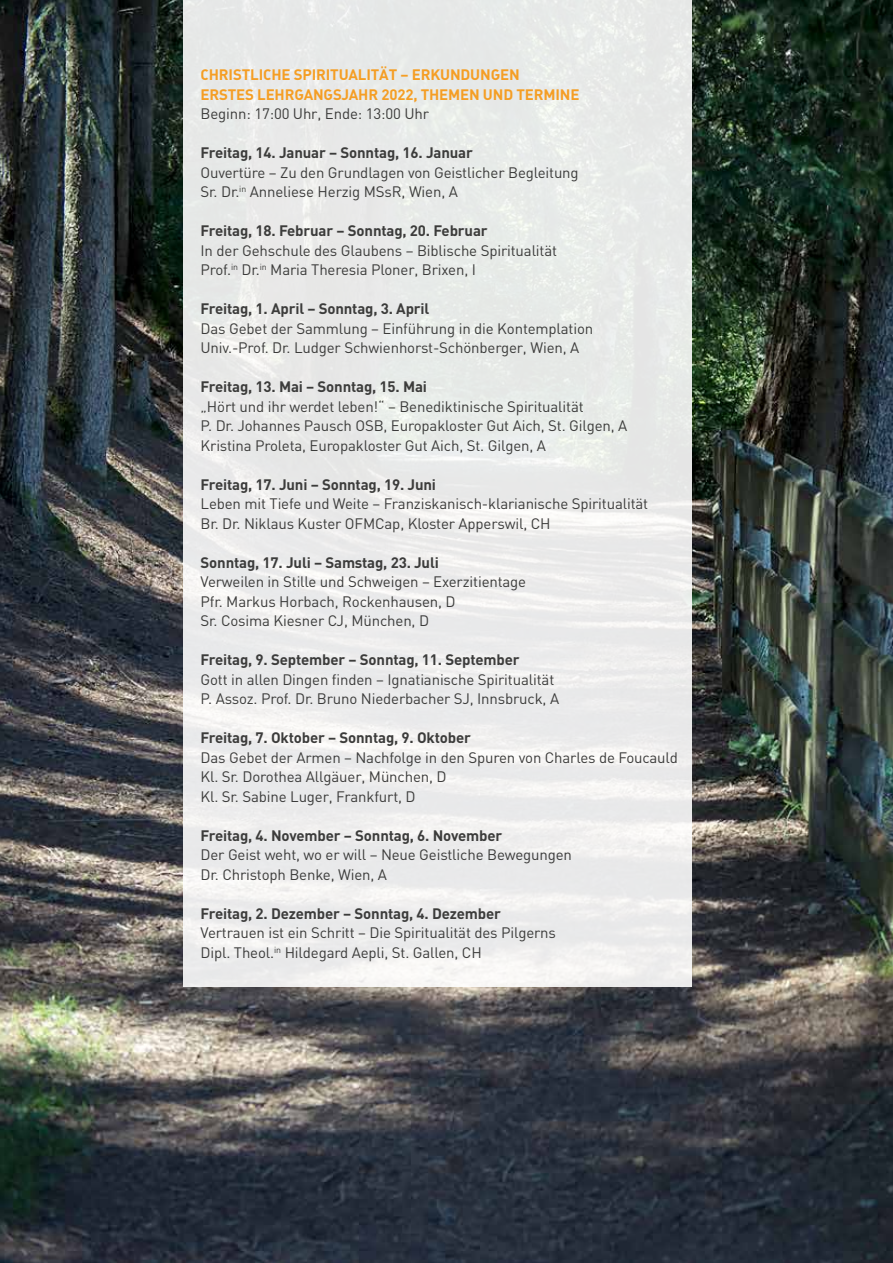
<style>
.page{position:relative;width:893px;height:1263px;background:#fff}
.page>*{position:absolute;margin:0;border:0;box-sizing:border-box;transform-origin:0 0}
.t1{font:15px/19.5px "DIN";letter-spacing:-.01em;color:#3c3c3b}
.t2{font:700 15px "DIN";letter-spacing:-.01em;color:#3c3c3b}
.t3{font:700 15px/19.5px "DIN";letter-spacing:-.01em;color:#f59e24}
</style>
<div class="page">
<img style="left:0;top:0;width:893px;height:1263px">
<div style="left:184px;top:0;width:508px;height:986px;background:linear-gradient(to bottom,#e7e9e7,#efeeef)"></div>
<p class="t3" style="left:201px;top:64px;width:380px">CHRISTLICHE SPIRITUALITÄT – ERKUNDUNGEN<br>ERSTES LEHRGANGSJAHR 2022, THEMEN UND TERMINE</p>
<p class="t1" style="left:201px;top:104px;width:230px">Beginn: 17:00 Uhr, Ende: 13:00 Uhr</p>
<p class="t2" style="left:201px;top:143px;width:274px">Freitag, 14. Januar – Sonntag, 16. Januar</p>
<p class="t1" style="left:201px;top:162px;width:380px">Ouvertüre – Zu den Grundlagen von Geistlicher Begleitung<br>Sr. Dr.<sup>in</sup> Anneliese Herzig MSsR, Wien, A</p>
<p class="t2" style="left:201px;top:221px;width:289px">Freitag, 18. Februar – Sonntag, 20. Februar</p>
<p class="t1" style="left:201px;top:240px;width:358px">In der Gehschule des Glaubens – Biblische Spiritualität<br>Prof.<sup>in</sup> Dr.<sup>in</sup> Maria Theresia Ploner, Brixen, I</p>
<p class="t2" style="left:201px;top:299px;width:230px">Freitag, 1. April – Sonntag, 3. April</p>
<p class="t1" style="left:201px;top:318px;width:394px">Das Gebet der Sammlung – Einführung in die Kontemplation<br>Univ.-Prof. Dr. Ludger Schwienhorst-Schönberger, Wien, A</p>
<p class="t2" style="left:201px;top:377px;width:228px">Freitag, 13. Mai – Sonntag, 15. Mai</p>
<p class="t1" style="left:201px;top:396px;width:428px">„Hört und ihr werdet leben!“ – Benediktinische Spiritualität<br>P. Dr. Johannes Pausch OSB, Europakloster Gut Aich, St. Gilgen, A<br>Kristina Proleta, Europakloster Gut Aich, St. Gilgen, A</p>
<p class="t2" style="left:201px;top:474px;width:237px">Freitag, 17. Juni – Sonntag, 19. Juni</p>
<p class="t1" style="left:201px;top:494px;width:449px">Leben mit Tiefe und Weite – Franziskanisch-klarianische Spiritualität<br>Br. Dr. Niklaus Kuster OFMCap, Kloster Apperswil, CH</p>
<p class="t2" style="left:201px;top:552px;width:240px">Sonntag, 17. Juli – Samstag, 23. Juli</p>
<p class="t1" style="left:201px;top:572px;width:327px">Verweilen in Stille und Schweigen – Exerzitientage<br>Pfr. Markus Horbach, Rockenhausen, D<br>Sr. Cosima Kiesner CJ, München, D</p>
<p class="t2" style="left:201px;top:650px;width:321px">Freitag, 9. September – Sonntag, 11. September</p>
<p class="t1" style="left:201px;top:669px;width:360px">Gott in allen Dingen finden – Ignatianische Spiritualität<br>P. Assoz. Prof. Dr. Bruno Niederbacher SJ, Innsbruck, A</p>
<p class="t2" style="left:201px;top:728px;width:272px">Freitag, 7. Oktober – Sonntag, 9. Oktober</p>
<p class="t1" style="left:201px;top:747px;width:479px">Das Gebet der Armen – Nachfolge in den Spuren von Charles de Foucauld<br>Kl. Sr. Dorothea Allgäuer, München, D<br>Kl. Sr. Sabine Luger, Frankfurt, D</p>
<p class="t2" style="left:201px;top:825px;width:303px">Freitag, 4. November – Sonntag, 6. November</p>
<p class="t1" style="left:201px;top:845px;width:373px">Der Geist weht, wo er will – Neue Geistliche Bewegungen<br>Dr. Christoph Benke, Wien, A</p>
<p class="t2" style="left:201px;top:903px;width:302px">Freitag, 2. Dezember – Sonntag, 4. Dezember</p>
<p class="t1" style="left:201px;top:923px;width:357px">Vertrauen ist ein Schritt – Die Spiritualität des Pilgerns<br>Dipl. Theol.<sup>in</sup> Hildegard Aepli, St. Gallen, CH</p>
</div>
